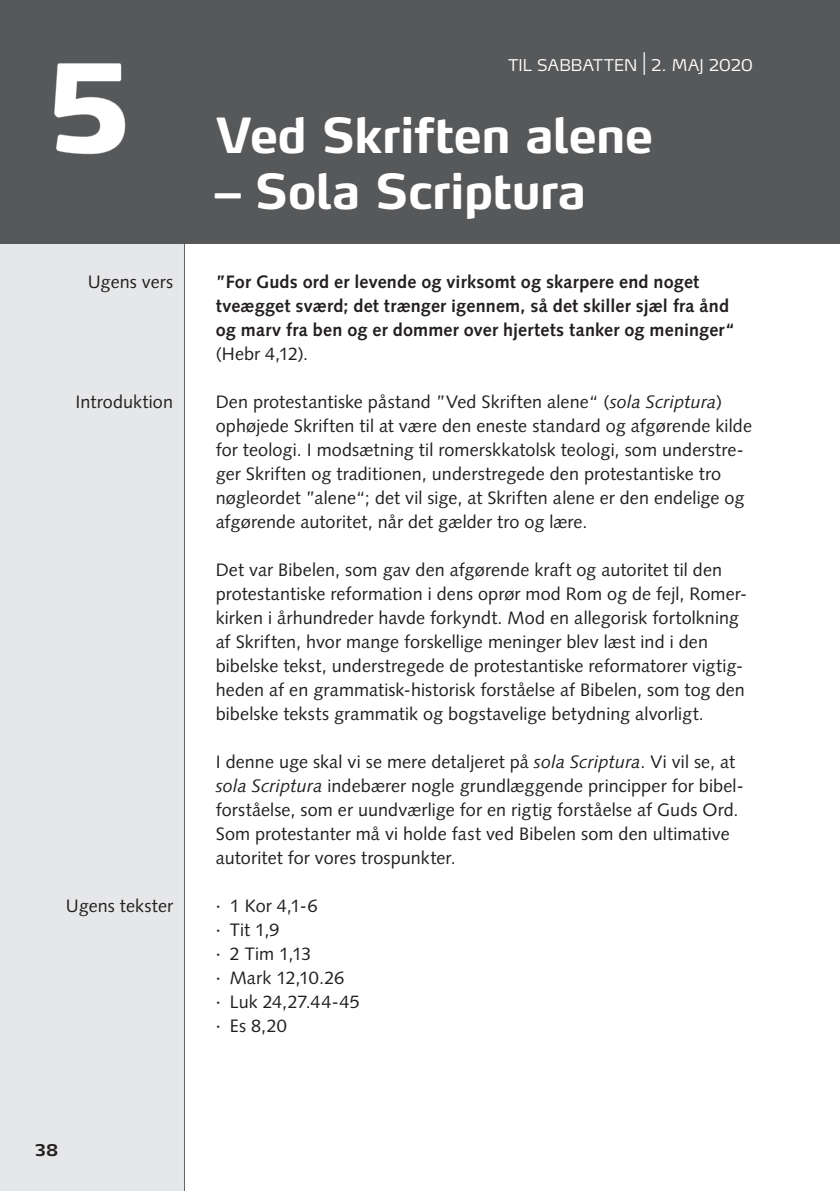
<style>
.page{position:relative;width:840px;height:1191px;background:#fff}
.page>*{position:absolute;margin:0;border:0;box-sizing:border-box;transform-origin:0 0}
.t1{font:900 120px "Max LF";color:#fff}
.t2{font:700 48px "Max LF";letter-spacing:-.01em;color:#fff}
.t3{font:18px/24px "Syntax LT Std";letter-spacing:.005em;color:#231f20}
.t4{font:700 18px/24px "Syntax LT Std";letter-spacing:.01em;color:#231f20}
.t5{font:300 16px "Max LF";letter-spacing:.015em;color:#fff}
.t6{font:700 16px "Max LF";color:#231f20}
.s1{font-size:24px}
.s2{font-style:italic}
</style>
<div class="page">
<div style="left:0;top:0;width:184px;height:1191px;background:#e6e7e9"></div>
<hr style="left:184px;top:0;width:1px;height:1191px;background:#636366">
<div style="left:0;top:0;width:839px;height:244px;background:#57585a"></div>
<svg style="left:54px;top:63px;width:72px;height:92px"></svg>
<h1 class="t1" style="left:47px;top:33px;width:86px">5</h1>
<p class="t3" style="left:88px;top:270px;width:87px">Ugens vers</p>
<p class="t3" style="left:75px;top:390px;width:99px">Introduktion</p>
<p class="t3" style="left:66px;top:894px;width:109px">Ugens tekster</p>
<p class="t5" style="left:508px;top:55px;width:246px">TIL SABBATTEN <span class="s1">|</span> 2. MAJ 2020</p>
<h2 class="t2" style="left:215px;top:105px;width:439px">Ved Skriften alene</h2>
<h2 class="t2" style="left:215px;top:161px;width:371px">– Sola Scriptura</h2>
<p class="t4" style="left:216px;top:270px;width:520px">”For Guds ord er levende og virksomt og skarpere end noget tveægget sværd; det trænger igennem, så det skiller sjæl fra ånd og marv fra ben og er dommer over hjertets tanker og meninger“</p>
<p class="t3" style="left:216px;top:342px;width:94px">(Hebr 4,12).</p>
<p class="t3" style="left:216px;top:390px;width:537px">Den protestantiske påstand ”Ved Skriften alene“ (<span class="s2">sola Scriptura</span>) ophøjede Skriften til at være den eneste standard og afgørende kilde for teologi. I modsætning til romerskkatolsk teologi, som understre&shy;ger Skriften og traditionen, understregede den protestantiske tro nøgleordet ”alene“; det vil sige, at Skriften alene er den endelige og afgørende autoritet, når det gælder tro og lære.</p>
<p class="t3" style="left:216px;top:558px;width:532px">Det var Bibelen, som gav den afgørende kraft og autoritet til den protestantiske reformation i dens oprør mod Rom og de fejl, Romer&shy;kirken i århundreder havde forkyndt. Mod en allegorisk fortolkning af Skriften, hvor mange forskellige meninger blev læst ind i den bibelske tekst, understregede de protestantiske reformatorer vigtig&shy;heden af en grammatisk-historisk forståelse af Bibelen, som tog den bibelske teksts grammatik og bogstavelige betydning alvorligt.</p>
<p class="t3" style="left:216px;top:750px;width:529px">I denne uge skal vi se mere detaljeret på <span class="s2">sola Scriptura</span>. Vi vil se, at <span class="s2">sola Scriptura</span> indebærer nogle grundlæggende principper for bibel&shy;forståelse, som er uundværlige for en rigtig forståelse af Guds Ord.<br>Som protestanter må vi holde fast ved Bibelen som den ultimative autoritet for vores trospunkter.</p>
<p class="t3" style="left:216px;top:894px;width:145px">· 1 Kor 4,1-6<br>· Tit 1,9<br>· 2 Tim 1,13<br>· Mark 12,10.26<br>· Luk 24,27.44-45 · Es 8,20</p>
<p class="t6" style="left:35px;top:1140px;width:25px">38</p>
</div>
